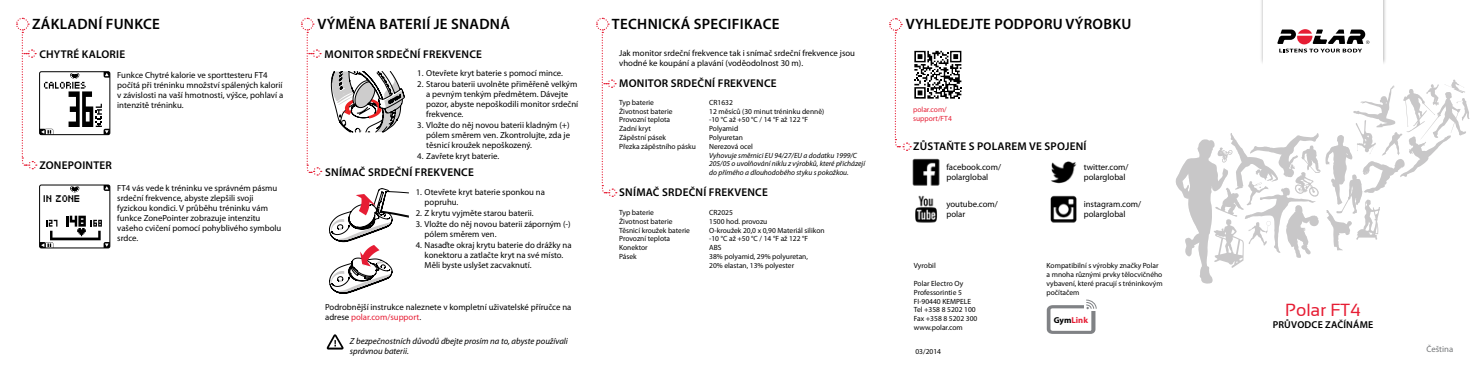
<style>
.page{position:relative;width:1471px;height:373px;background:#fff}
.page>*{position:absolute;margin:0;border:0;box-sizing:border-box;transform-origin:0 0}
.t1{font:17.5px "Sansation";color:#e61d34}
.t2{font:600 15px "Myriad Pro";letter-spacing:.02em;color:#000}
.t3{font:600 11.25px "Myriad Pro";letter-spacing:.02em;color:#000}
.t4{font:600 10px "Myriad Pro";letter-spacing:.02em;color:#000}
.t5{font:8.75px/10px "Myriad Pro";color:#000}
.t6{font:italic 8.75px/10px "Myriad Pro";color:#000}
.t7{font:8.75px "Myriad Pro";color:#757779}
.t8{font:700 8.62px "Myriad Pro";color:#e61d34}
.t9{font:8.12px "polar matrix box 5 plus NG";color:#000;scale:.91 1}
.t10{font:7.5px/8.8px "Myriad Pro";color:#000}
.t11{font:italic 7.5px/8.8px "Myriad Pro";color:#000}
.t12{font:7.5px/8.8px "Myriad Pro";color:#e61d34}
.s1{color:#e61d34}
.s2{color:#000}
</style>
<div class="page">
<svg style="left:329px;top:188px;width:80px;height:105px"></svg>
<svg style="left:326px;top:334px;width:18px;height:16px"></svg>
<svg style="left:331px;top:71px;width:74px;height:61px"></svg>
<svg style="left:16px;top:17px;width:94px;height:153px"></svg>
<svg style="left:301px;top:17px;width:21px;height:159px"></svg>
<svg style="left:596px;top:17px;width:21px;height:180px"></svg>
<div style="left:1259px;top:0;width:132px;height:70px;background:#000;opacity:.35"></div>
<div style="left:1263px;top:0;width:119px;height:72px;background:#fff"></div>
<svg style="left:1277px;top:29px;width:92px;height:23px"></svg>
<svg style="left:1046px;top:299px;width:50px;height:34px"></svg>
<img style="left:912px;top:158px;width:28px;height:28px">
<img style="left:1050px;top:195px;width:27px;height:28px">
<img style="left:1051px;top:161px;width:26px;height:23px">
<img style="left:915px;top:195px;width:22px;height:28px">
<svg style="left:889px;top:18px;width:73px;height:133px"></svg>
<svg style="left:1175px;top:79px;width:294px;height:204px"></svg>
<div style="left:39px;top:184px;width:71px;height:64px;border:1px solid #000;border-radius:2px"></div>
<svg style="left:69px;top:185px;width:11px;height:7px"></svg>
<svg style="left:104px;top:185px;width:6px;height:5px"></svg>
<svg style="left:40px;top:215px;width:70px;height:32px"></svg>
<h2 class="t2" style="left:32px;top:14px;width:129px">ZÁKLADNÍ FUNKCE</h2>
<h2 class="t2" style="left:317px;top:14px;width:194px">VÝMĚNA BATERIÍ JE SNADNÁ</h2>
<h2 class="t2" style="left:612px;top:14px;width:169px">TECHNICKÁ SPECIFIKACE</h2>
<p class="t5" style="left:619px;top:48px;width:237px">Jak monitor srdeční frekvence tak i snímač srdeční frekvence jsou vhodné ke koupání a plavání (voděodolnost 30 m).</p>
<p class="t3" style="left:619px;top:76px;width:159px">MONITOR SRDEČNÍ FREKVENCE</p>
<p class="t10" style="left:619px;top:98px;width:36px">Typ baterie</p>
<p class="t10" style="left:709px;top:98px;width:25px">CR1632</p>
<p class="t10" style="left:619px;top:106px;width:55px">Životnost baterie</p>
<p class="t10" style="left:709px;top:106px;width:117px">12 měsíců (30 minut tréninku denně)</p>
<p class="t10" style="left:619px;top:115px;width:53px">Provozní teplota</p>
<p class="t10" style="left:709px;top:115px;width:101px">-10 °C až +50 °C / 14 °F až 122 °F</p>
<p class="t10" style="left:619px;top:124px;width:33px">Zadní kryt</p>
<p class="t10" style="left:709px;top:124px;width:31px">Polyamid</p>
<p class="t10" style="left:619px;top:133px;width:48px">Zápěstní pásek</p>
<p class="t10" style="left:709px;top:133px;width:35px">Polyuretan</p>
<p class="t10" style="left:619px;top:141px;width:78px">Přezka zápěstního pásku</p>
<p class="t10" style="left:709px;top:141px;width:45px">Nerezová ocel</p>
<p class="t11" style="left:709px;top:150px;width:157px">Vyhovuje směrnici EU 94/27/EU a dodatku 1999/C<br>205/05 o uvolňování niklu z výrobků, které přicházejí do přímého a dlouhodobého styku s pokožkou.</p>
<p class="t3" style="left:619px;top:185px;width:150px">SNÍMAČ SRDEČNÍ FREKVENCE</p>
<p class="t10" style="left:619px;top:208px;width:36px">Typ baterie</p>
<p class="t10" style="left:709px;top:208px;width:25px">CR2025</p>
<p class="t10" style="left:619px;top:216px;width:55px">Životnost baterie</p>
<p class="t10" style="left:709px;top:216px;width:60px">1500 hod. provozu</p>
<p class="t10" style="left:619px;top:225px;width:72px">Těsnicí kroužek baterie</p>
<p class="t10" style="left:709px;top:225px;width:117px">O-kroužek 20,0 x 0,90 Materiál silikon</p>
<p class="t10" style="left:619px;top:234px;width:53px">Provozní teplota</p>
<p class="t10" style="left:709px;top:234px;width:101px">-10 °C až +50 °C / 14 °F až 122 °F</p>
<p class="t10" style="left:619px;top:243px;width:30px">Konektor</p>
<p class="t10" style="left:709px;top:243px;width:14px">ABS</p>
<p class="t10" style="left:619px;top:251px;width:19px">Pásek</p>
<p class="t10" style="left:709px;top:251px;width:100px">38% polyamid, 29% polyuretan,<br>20% elastan, 13% polyester</p>
<p class="t3" style="left:325px;top:47px;width:159px">MONITOR SRDEČNÍ FREKVENCE</p>
<p class="t3" style="left:39px;top:47px;width:87px">CHYTRÉ KALORIE</p>
<p class="t5" style="left:117px;top:70px;width:167px">Funkce Chytré kalorie ve sporttesteru FT4 počítá při tréninku množství spálených kalorií v závislosti na vaší hmotnosti, výšce, pohlaví a intenzitě tréninku.</p>
<p class="t5" style="left:417px;top:68px;width:147px">1. Otevřete kryt baterie s pomocí mince.</p>
<p class="t5" style="left:426px;top:79px;width:154px;text-indent:-9px">2. Starou baterii uvolněte přiměřeně velkým a pevným tenkým předmětem. Dávejte pozor, abyste nepoškodili monitor srdeční frekvence.</p>
<p class="t5" style="left:426px;top:120px;width:145px;text-align:justify;text-indent:-9px">3. Vložte do něj novou baterii kladným (+) pólem směrem ven. Zkontrolujte, zda je těsnicí kroužek nepoškozený.</p>
<p class="t5" style="left:417px;top:151px;width:83px">4. Zavřete kryt baterie.</p>
<p class="t3" style="left:325px;top:164px;width:150px">SNÍMAČ SRDEČNÍ FREKVENCE</p>
<p class="t3" style="left:39px;top:158px;width:74px">ZONEPOINTER</p>
<p class="t5" style="left:117px;top:182px;width:166px">FT4 vás vede k tréninku ve správném pásmu srdeční frekvence, abyste zlepšili svoji fyzickou kondici. V průběhu tréninku vám funkce ZonePointer zobrazuje intenzitu vašeho cvičení pomocí pohyblivého symbolu srdce.</p>
<p class="t5" style="left:424px;top:186px;width:122px;text-indent:-9px">1. Otevřete kryt baterie sponkou na popruhu.</p>
<p class="t5" style="left:416px;top:207px;width:119px">2. Z krytu vyjměte starou baterii.</p>
<p class="t5" style="left:424px;top:218px;width:148px;text-indent:-9px">3. Vložte do něj novou baterii záporným (-) pólem směrem ven.</p>
<p class="t5" style="left:424px;top:239px;width:149px;text-indent:-9px">4. Nasaďte okraj krytu baterie do drážky na konektoru a zatlačte kryt na své místo.<br>Měli byste uslyšet zacvaknutí.</p>
<p class="t9" style="left:44px;top:194px;width:42px">IN ZONE</p>
<p class="t5" style="left:325px;top:301px;width:248px">Podrobnější instrukce naleznete v kompletní uživatelské příručce na adrese <span class="s1">polar.com/support</span>.</p>
<p class="t6" style="left:350px;top:335px;width:219px">Z bezpečnostních důvodů dbejte prosím na to, abyste používali správnou baterii.</p>
<h2 class="t2" style="left:906px;top:15px;width:227px">VYHLEDEJTE PODPORU VÝROBKU</h2>
<p class="t12" style="left:913px;top:105px;width:40px">polar.com/ support/FT4</p>
<p class="t3" style="left:913px;top:139px;width:175px">ZŮSTAŇTE S POLAREM VE SPOJENÍ</p>
<p class="t5" style="left:946px;top:161px;width:56px">facebook.com/ polarglobal</p>
<p class="t5" style="left:946px;top:198px;width:53px">youtube.com/ polar</p>
<p class="t10" style="left:914px;top:261px;width:23px">Vyrobil</p>
<p class="t10" style="left:914px;top:278px;width:65px">Polar Electro Oy<br>Professorintie 5<br>FI-90440 KEMPELE<br>Tel +358 8 5202 100<br>Fax +358 8 5202 300 www.polar.com</p>
<p class="t10" style="left:915px;top:346px;width:27px">03/2014</p>
<p class="t5" style="left:1083px;top:161px;width:46px">twitter.com/ polarglobal</p>
<p class="t5" style="left:1083px;top:198px;width:59px">instagram.com/ polarglobal</p>
<p class="t10" style="left:1046px;top:261px;width:118px">Kompatibilní s výrobky značky Polar a mnoha různými prvky tělocvičného vybavení, které pracují s tréninkovým počítačem</p>
<p class="t8" style="left:1053px;top:313px;width:36px"><span class="s2">Gym</span>Link</p>
<h1 class="t1" style="left:1285px;top:299px;width:77px">Polar FT4</h1>
<p class="t4" style="left:1272px;top:318px;width:102px">PRŮVODCE ZAČÍNÁME</p>
<p class="t7" style="left:1426px;top:342px;width:28px">Čeština</p>
</div>
